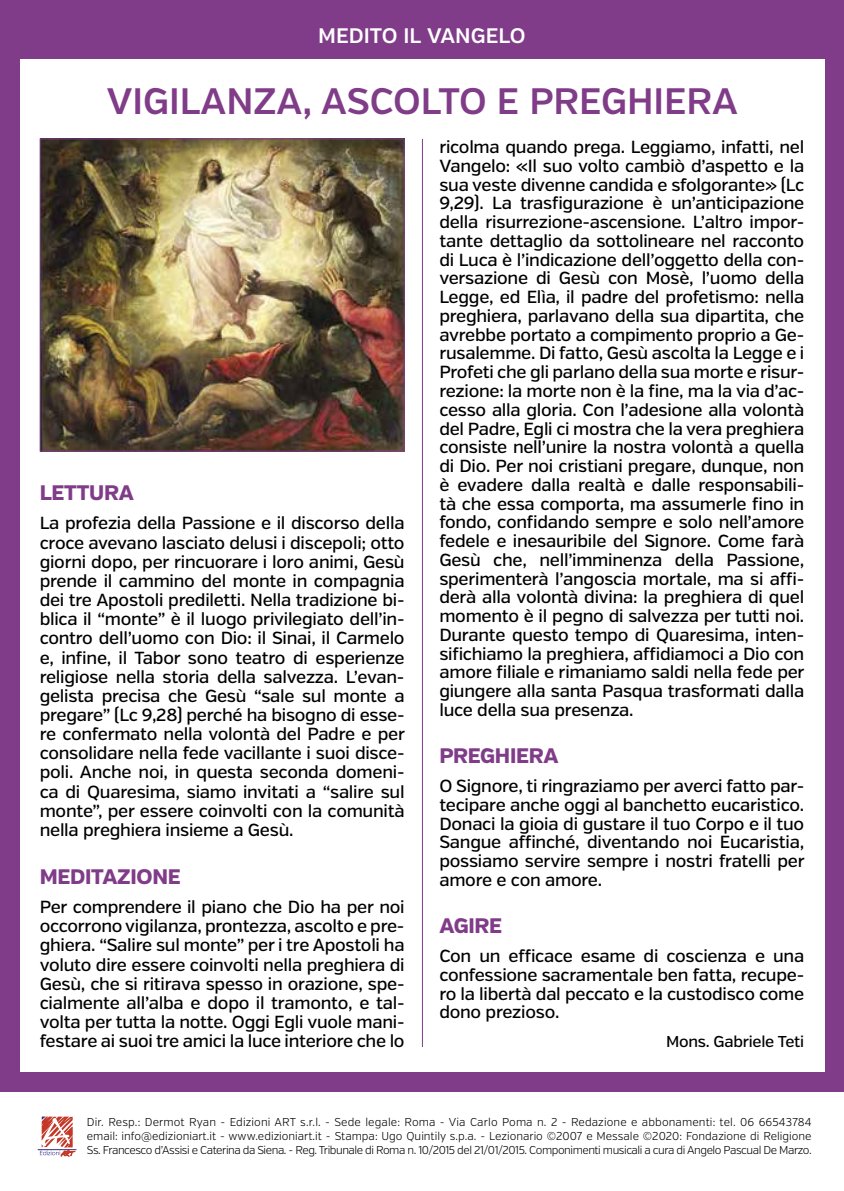
<style>
.page{position:relative;width:844px;height:1191px;background:#fff}
.page>*{position:absolute;margin:0;border:0;box-sizing:border-box;transform-origin:0 0}
.t1{font:600 36.75px "Verb";color:#803c88}
.t2{font:800 21px "Verb";letter-spacing:-.015em;color:#803c88}
.t3{font:600 21px "Verb";color:#fff}
.t4{font:500 17.5px/18.7px "Verb";letter-spacing:-.015em;color:#000;text-align:justify}
.t5{font:500 15.75px "Verb";letter-spacing:-.015em;color:#000}
.t6{font:300 11.38px/14px "Verb";letter-spacing:-.04em;color:#000;text-align:justify}
</style>
<div class="page">
<div style="left:0;top:0;width:843px;height:1091px;background:#803c88"></div>
<div style="left:20px;top:60px;width:803px;height:1011px;background:#fff"></div>
<img style="left:42px;top:140px;width:360px;height:309px">
<div style="left:40px;top:138px;width:364px;height:313px;border:1px solid #803c88"></div>
<hr style="left:422px;top:139px;width:1px;height:908px;background:#803c88">
<hr style="left:38px;top:1149px;width:38px;height:1px;background:#392d82">
<svg style="left:40px;top:1116px;width:36px;height:40px"></svg>
<p class="t3" style="left:318px;top:23px;width:209px">MEDITO IL VANGELO</p>
<h1 class="t1" style="left:107px;top:79px;width:632px">VIGILANZA, ASCOLTO E PREGHIERA</h1>
<p class="t2" style="left:40px;top:480px;width:96px">LETTURA</p>
<p class="t4" style="left:40px;top:514px;width:366px">La profezia della Passione e il discorso della croce avevano lasciato delusi i discepoli; otto giorni dopo, per rincuorare i loro animi, Gesù prende il cammino del monte in compagnia dei tre Apostoli prediletti. Nella tradizione bi&shy;blica il “monte” è il luogo privilegiato dell’in&shy;contro dell’uomo con Dio: il Sinai, il Carmelo e, infine, il Tabor sono teatro di esperienze religiose nella storia della salvezza. L’evan&shy;gelista precisa che Gesù “sale sul monte a pregare” (Lc 9,28) perché ha bisogno di esse&shy;re confermato nella volontà del Padre e per consolidare nella fede vacillante i suoi disce&shy;poli. Anche noi, in questa seconda domeni&shy;ca di Quaresima, siamo invitati a “salire sul monte”, per essere coinvolti con la comunità nella preghiera insieme a Gesù.</p>
<p class="t2" style="left:40px;top:864px;width:142px">MEDITAZIONE</p>
<p class="t4" style="left:40px;top:897px;width:366px">Per comprendere il piano che Dio ha per noi occorrono vigilanza, prontezza, ascolto e pre&shy;ghiera. “Salire sul monte” per i tre Apostoli ha voluto dire essere coinvolti nella preghiera di Gesù, che si ritirava spesso in orazione, spe&shy;cialmente all’alba e dopo il tramonto, e tal&shy;volta per tutta la notte. Oggi Egli vuole mani&shy;festare ai suoi tre amici la luce interiore che lo</p>
<p class="t4" style="left:439px;top:138px;width:366px">ricolma quando prega. Leggiamo, infatti, nel Vangelo: «Il suo volto cambiò d’aspetto e la sua veste divenne candida e sfolgorante» (Lc 9,29). La trasfigurazione è un’anticipazione della risurrezione-ascensione. L’altro impor&shy;tante dettaglio da sottolineare nel racconto di Luca è l’indicazione dell’oggetto della con&shy;versazione di Gesù con Mosè, l’uomo della Legge, ed Elìa, il padre del profetismo: nella preghiera, parlavano della sua dipartita, che avrebbe portato a compimento proprio a Ge&shy;rusalemme. Di fatto, Gesù ascolta la Legge e i Profeti che gli parlano della sua morte e risur&shy;rezione: la morte non è la fine, ma la via d’ac&shy;cesso alla gloria. Con l’adesione alla volontà del Padre, Egli ci mostra che la vera preghiera consiste nell’unire la nostra volontà a quella di Dio. Per noi cristiani pregare, dunque, non è evadere dalla realtà e dalle responsabili&shy;tà che essa comporta, ma assumerle fino in fondo, confidando sempre e solo nell’amore fedele e inesauribile del Signore. Come farà Gesù che, nell’imminenza della Passione, sperimenterà l’angoscia mortale, ma si affi&shy;derà alla volontà divina: la preghiera di quel momento è il pegno di salvezza per tutti noi.<br>Durante questo tempo di Quaresima, inten&shy;sifichiamo la preghiera, affidiamoci a Dio con amore filiale e rimaniamo saldi nella fede per giungere alla santa Pasqua trasformati dalla luce della sua presenza.</p>
<p class="t2" style="left:439px;top:743px;width:121px">PREGHIERA</p>
<p class="t4" style="left:439px;top:777px;width:366px">O Signore, ti ringraziamo per averci fatto par&shy;tecipare anche oggi al banchetto eucaristico.<br>Donaci la gioia di gustare il tuo Corpo e il tuo Sangue affinché, diventando noi Eucaristia, possiamo servire sempre i nostri fratelli per amore e con amore.</p>
<p class="t2" style="left:439px;top:913px;width:64px">AGIRE</p>
<p class="t4" style="left:439px;top:947px;width:366px">Con un efficace esame di coscienza e una confessione sacramentale ben fatta, recupe&shy;ro la libertà dal peccato e la custodisco come dono prezioso.</p>
<p class="t5" style="left:665px;top:1032px;width:140px">Mons. Gabriele Teti</p>
<p class="t6" style="left:87px;top:1114px;width:726px">Dir. Resp.: Dermot Ryan - Edizioni ART s.r.l. - Sede legale: Roma - Via Carlo Poma n. 2 - Redazione e abbonamenti: tel. 06 66543784 email: info@edizioniart.it - www.edizioniart.it - Stampa: Ugo Quintily s.p.a. - Lezionario ©2007 e Messale ©2020: Fondazione di Religione Ss. Francesco d’Assisi e Caterina da Siena. - Reg. Tribunale di Roma n. 10/2015 del 21/01/2015. Componimenti musicali a cura di Angelo Pascual De Marzo.</p>
</div>
